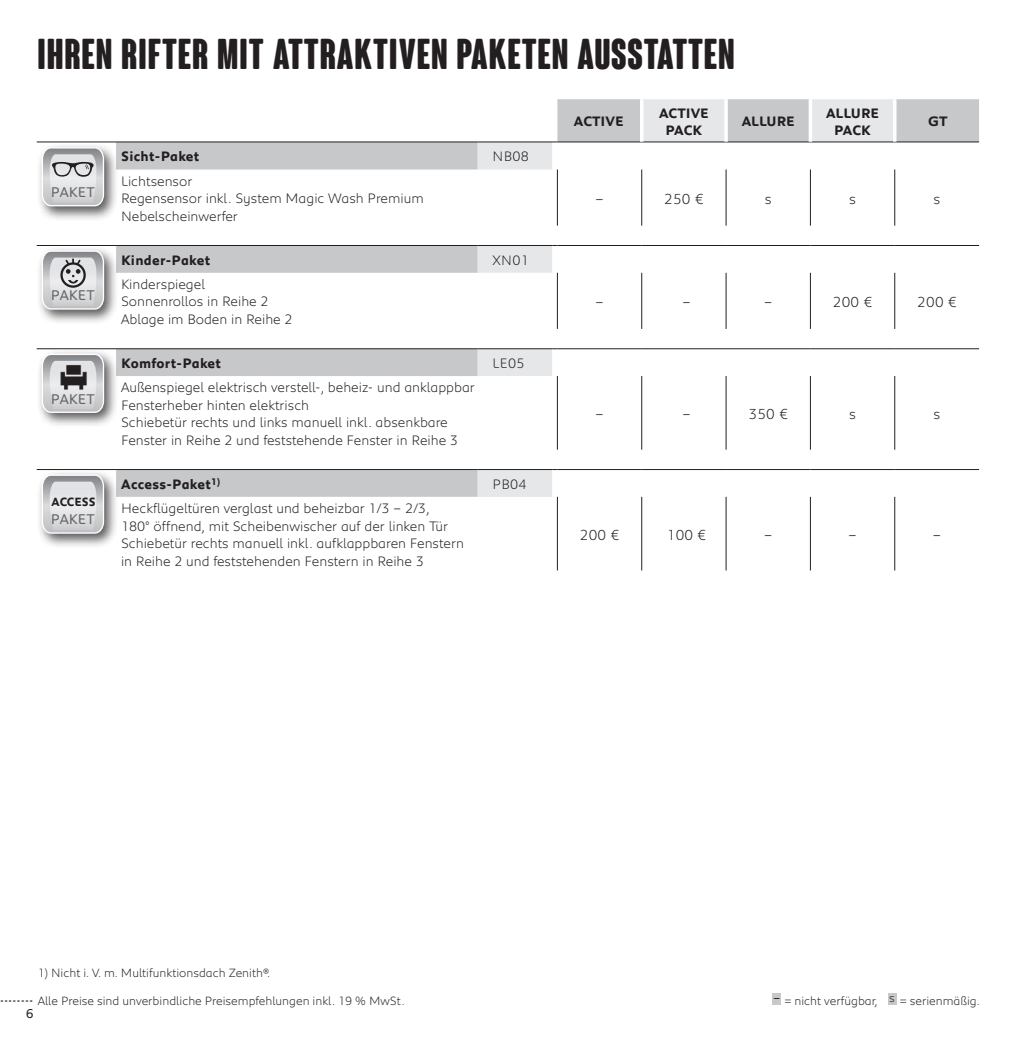
<style>
.page{position:relative;width:1017px;height:1042px;background:#fff}
.page>*{position:absolute;margin:0;border:0;box-sizing:border-box;transform-origin:0 0}
.t1{font:700 condensed 42px "Coluna Rounded";letter-spacing:.02em;color:#231f20}
._12_Pakete_Austattun{font:300 14.88px "Peugeot";letter-spacing:.02em;color:#231f20}
.t2{font:14.35px "Peugeot";letter-spacing:.01em;color:#636366}
._8auf10__light{font:300 14px/17.5px "Peugeot";color:#231f20}
._12_Pakete_Austattun-2{font:700 14px "Peugeot";letter-spacing:.02em;color:#231f20}
._12_Pakete_Austattun-3{font:700 14px/16.6px "Peugeot";color:#231f20;text-align:center}
.Paketname{font:300 14px "Peugeot";letter-spacing:.02em;color:#231f20}
.t3{font:13.12px "Peugeot";color:#231f20}
._008_Fussnote{font:300 12.25px "Peugeot";color:#231f20}
.Fußnote_7pt_Light_li{font:300 12.25px "Peugeot";color:#231f20}
.t4{font:700 12.25px "Peugeot";color:#231f20}
.t5{font:700 12.25px "Peugeot Expanded";color:#6c6d70}
._008_Fussnote-2{font:12.25px "Peugeot";color:#231f20}
</style>
<div class="page">
<svg style="left:116px;top:99px;width:863px;height:398px"></svg>
<svg style="left:478px;top:99px;width:417px;height:398px"></svg>
<hr style="left:116px;top:142px;width:362px;height:1px;background:#231f20">
<hr style="left:478px;top:142px;width:74px;height:1px;background:#231f20">
<hr style="left:557px;top:142px;width:85px;height:1px;background:#231f20">
<hr style="left:642px;top:142px;width:84px;height:1px;background:#231f20">
<hr style="left:726px;top:142px;width:84px;height:1px;background:#231f20">
<hr style="left:810px;top:142px;width:85px;height:1px;background:#231f20">
<hr style="left:895px;top:142px;width:84px;height:1px;background:#231f20">
<hr style="left:640px;top:99px;width:3px;height:43px;background:#fff">
<hr style="left:724px;top:99px;width:4px;height:43px;background:#f6f7f7">
<hr style="left:809px;top:99px;width:3px;height:43px;background:#fff">
<hr style="left:893px;top:99px;width:3px;height:43px;background:#fff">
<hr style="left:557px;top:169px;width:1px;height:57px;background:#231f20">
<hr style="left:641px;top:169px;width:1px;height:57px;background:#231f20">
<hr style="left:726px;top:169px;width:1px;height:57px;background:#231f20">
<hr style="left:810px;top:169px;width:1px;height:57px;background:#231f20">
<hr style="left:894px;top:169px;width:1px;height:57px;background:#231f20">
<hr style="left:557px;top:273px;width:1px;height:56px;background:#231f20">
<hr style="left:641px;top:273px;width:1px;height:56px;background:#231f20">
<hr style="left:726px;top:273px;width:1px;height:56px;background:#231f20">
<hr style="left:810px;top:273px;width:1px;height:56px;background:#231f20">
<hr style="left:894px;top:273px;width:1px;height:56px;background:#231f20">
<hr style="left:557px;top:376px;width:1px;height:74px;background:#231f20">
<hr style="left:641px;top:376px;width:1px;height:74px;background:#231f20">
<hr style="left:726px;top:376px;width:1px;height:74px;background:#231f20">
<hr style="left:810px;top:376px;width:1px;height:74px;background:#231f20">
<hr style="left:894px;top:376px;width:1px;height:74px;background:#231f20">
<hr style="left:557px;top:497px;width:1px;height:73px;background:#231f20">
<hr style="left:641px;top:497px;width:1px;height:73px;background:#231f20">
<hr style="left:726px;top:497px;width:1px;height:73px;background:#231f20">
<hr style="left:810px;top:497px;width:1px;height:73px;background:#231f20">
<hr style="left:894px;top:497px;width:1px;height:73px;background:#231f20">
<hr style="left:37px;top:245px;width:79px;height:1px;background:#231f20">
<hr style="left:116px;top:245px;width:362px;height:1px;background:#231f20">
<hr style="left:478px;top:245px;width:74px;height:1px;background:#231f20">
<hr style="left:557px;top:245px;width:85px;height:1px;background:#231f20">
<hr style="left:642px;top:245px;width:84px;height:1px;background:#231f20">
<hr style="left:726px;top:245px;width:84px;height:1px;background:#231f20">
<hr style="left:810px;top:245px;width:85px;height:1px;background:#231f20">
<hr style="left:895px;top:245px;width:84px;height:1px;background:#231f20">
<hr style="left:37px;top:348px;width:79px;height:1px;background:#231f20">
<hr style="left:116px;top:348px;width:362px;height:1px;background:#231f20">
<hr style="left:478px;top:348px;width:74px;height:1px;background:#231f20">
<hr style="left:557px;top:348px;width:85px;height:1px;background:#231f20">
<hr style="left:642px;top:348px;width:84px;height:1px;background:#231f20">
<hr style="left:726px;top:348px;width:84px;height:1px;background:#231f20">
<hr style="left:810px;top:348px;width:85px;height:1px;background:#231f20">
<hr style="left:895px;top:348px;width:84px;height:1px;background:#231f20">
<hr style="left:37px;top:469px;width:79px;height:1px;background:#231f20">
<hr style="left:116px;top:469px;width:362px;height:1px;background:#231f20">
<hr style="left:478px;top:469px;width:74px;height:1px;background:#231f20">
<hr style="left:557px;top:469px;width:85px;height:1px;background:#231f20">
<hr style="left:642px;top:469px;width:84px;height:1px;background:#231f20">
<hr style="left:726px;top:469px;width:84px;height:1px;background:#231f20">
<hr style="left:810px;top:469px;width:85px;height:1px;background:#231f20">
<hr style="left:895px;top:469px;width:84px;height:1px;background:#231f20">
<div style="left:37px;top:142px;width:82px;height:79px;background:#231f20;opacity:.75"></div>
<svg style="left:41px;top:146px;width:64px;height:61px;background:#c9c9cb"></svg>
<div style="left:37px;top:246px;width:82px;height:78px;background:#231f20;opacity:.75"></div>
<svg style="left:41px;top:250px;width:64px;height:60px;background:#c6c6c8"></svg>
<div style="left:37px;top:349px;width:82px;height:79px;background:#231f20;opacity:.75"></div>
<svg style="left:41px;top:353px;width:64px;height:61px;background:#cccdcf"></svg>
<img style="left:59px;top:364px;width:31px;height:27px">
<div style="left:37px;top:470px;width:82px;height:78px;background:#231f20;opacity:.75"></div>
<svg style="left:41px;top:474px;width:64px;height:60px;background:#d3d3d5"></svg>
<div style="left:772px;top:993px;width:9px;height:12px;background:#c7c8ca"></div>
<div style="left:888px;top:993px;width:8px;height:12px;background:#c7c8ca"></div>
<p class="t1" style="left:37px;top:31px;width:699px">IHREN RIFTER MIT ATTRAKTIVEN PAKETEN AUSSTATTEN</p>
<p class="t2" style="left:51px;top:182px;width:46px">PAKET</p>
<p class="t2" style="left:51px;top:285px;width:46px">PAKET</p>
<p class="t2" style="left:51px;top:389px;width:46px">PAKET</p>
<p class="t4" style="left:51px;top:493px;width:46px">ACCESS</p>
<p class="t2" style="left:51px;top:509px;width:46px">PAKET</p>
<p class="_12_Pakete_Austattun-2" style="left:121px;top:147px;width:80px">Sicht-Paket</p>
<p class="Paketname" style="left:493px;top:147px;width:38px">NB08</p>
<p class="_8auf10__light" style="left:121px;top:171px;width:73px">Lichtsensor</p>
<p class="_8auf10__light" style="left:121px;top:189px;width:304px">Regensensor inkl. System Magic Wash Premium</p>
<p class="_8auf10__light" style="left:121px;top:206px;width:118px">Nebelscheinwerfer</p>
<p class="_12_Pakete_Austattun-2" style="left:121px;top:250px;width:91px">Kinder-Paket</p>
<p class="Paketname" style="left:493px;top:250px;width:38px">XN01</p>
<p class="_8auf10__light" style="left:121px;top:275px;width:86px">Kinderspiegel</p>
<p class="_8auf10__light" style="left:121px;top:292px;width:149px">Sonnenrollos in Reihe 2</p>
<p class="_8auf10__light" style="left:121px;top:310px;width:173px">Ablage im Boden in Reihe 2</p>
<p class="_12_Pakete_Austattun-2" style="left:121px;top:354px;width:101px">Komfort-Paket</p>
<p class="Paketname" style="left:493px;top:353px;width:33px">LE05</p>
<p class="_8auf10__light" style="left:121px;top:378px;width:355px">Außenspiegel elektrisch verstell-, beheiz- und anklappbar</p>
<p class="_8auf10__light" style="left:121px;top:395px;width:190px">Fensterheber hinten elektrisch</p>
<p class="_8auf10__light" style="left:121px;top:413px;width:339px">Schiebetür rechts und links manuell inkl. absenkbare<br>Fenster in Reihe 2 und feststehende Fenster in Reihe 3</p>
<p class="_12_Pakete_Austattun-2" style="left:121px;top:474px;width:101px">Access-Paket<sup>1)</sup></p>
<p class="Paketname" style="left:493px;top:474px;width:35px">PB04</p>
<p class="_8auf10__light" style="left:121px;top:498px;width:329px">Heckflügeltüren verglast und beheizbar 1/3 – 2/3,<br>180° öffnend, mit Scheibenwischer auf der linken Tür</p>
<p class="_8auf10__light" style="left:121px;top:533px;width:344px">Schiebetür rechts manuell inkl. aufklappbaren Fenstern in Reihe 2 und feststehenden Fenstern in Reihe 3</p>
<p class="_12_Pakete_Austattun-3" style="left:574px;top:113px;width:51px">ACTIVE</p>
<p class="_12_Pakete_Austattun-3" style="left:659px;top:104px;width:51px">ACTIVE<br>PACK</p>
<p class="_12_Pakete_Austattun-3" style="left:742px;top:113px;width:55px">ALLURE</p>
<p class="_12_Pakete_Austattun-3" style="left:826px;top:104px;width:55px">ALLURE<br>PACK</p>
<p class="_12_Pakete_Austattun-3" style="left:928px;top:113px;width:21px">GT</p>
<p class="_12_Pakete_Austattun" style="left:595px;top:188px;width:10px">–</p>
<p class="_12_Pakete_Austattun" style="left:664px;top:188px;width:41px">250 €</p>
<p class="_12_Pakete_Austattun" style="left:765px;top:188px;width:8px">s</p>
<p class="_12_Pakete_Austattun" style="left:849px;top:188px;width:8px">s</p>
<p class="_12_Pakete_Austattun" style="left:934px;top:188px;width:8px">s</p>
<p class="_12_Pakete_Austattun" style="left:595px;top:291px;width:10px">–</p>
<p class="_12_Pakete_Austattun" style="left:682px;top:291px;width:10px">–</p>
<p class="_12_Pakete_Austattun" style="left:764px;top:291px;width:10px">–</p>
<p class="_12_Pakete_Austattun" style="left:833px;top:291px;width:41px">200 €</p>
<p class="_12_Pakete_Austattun" style="left:917px;top:291px;width:41px">200 €</p>
<p class="_12_Pakete_Austattun" style="left:595px;top:403px;width:10px">–</p>
<p class="_12_Pakete_Austattun" style="left:682px;top:403px;width:10px">–</p>
<p class="_12_Pakete_Austattun" style="left:748px;top:403px;width:41px">350 €</p>
<p class="_12_Pakete_Austattun" style="left:849px;top:403px;width:8px">s</p>
<p class="_12_Pakete_Austattun" style="left:934px;top:403px;width:8px">s</p>
<p class="_12_Pakete_Austattun" style="left:580px;top:524px;width:41px">200 €</p>
<p class="_12_Pakete_Austattun" style="left:667px;top:524px;width:41px">100 €</p>
<p class="_12_Pakete_Austattun" style="left:764px;top:524px;width:10px">–</p>
<p class="_12_Pakete_Austattun" style="left:848px;top:524px;width:10px">–</p>
<p class="_12_Pakete_Austattun" style="left:933px;top:524px;width:10px">–</p>
<p class="Fußnote_7pt_Light_li" style="left:38px;top:964px;width:234px">1) Nicht i. V. m. Multifunktionsdach Zenith®.</p>
<p class="_008_Fussnote" style="left:38px;top:992px;width:369px">Alle Preise sind unverbindliche Preisempfehlungen inkl. 19 % MwSt.</p>
<p class="t5" style="left:-5px;top:989px;width:40px">………</p>
<p class="t3" style="left:26px;top:1004px;width:9px">6</p>
<p class="_008_Fussnote-2" style="left:773px;top:989px;width:9px">–</p>
<p class="_008_Fussnote" style="left:784px;top:992px;width:95px">= nicht verfügbar,</p>
<p class="_008_Fussnote" style="left:889px;top:989px;width:7px">s</p>
<p class="_008_Fussnote" style="left:900px;top:992px;width:82px">= serienmäßig.</p>
</div>
